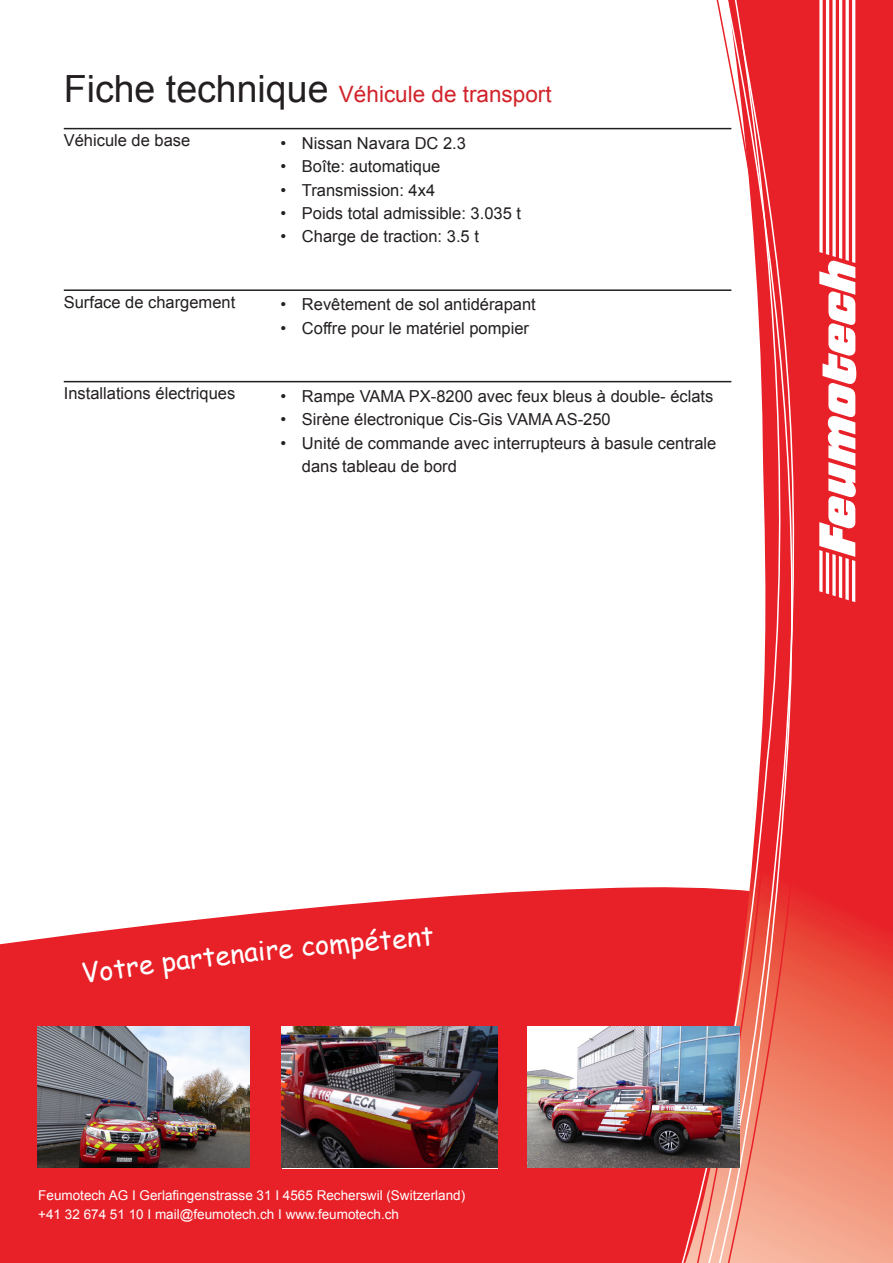
<style>
.page{position:relative;width:893px;height:1263px;background:#fff}
.page>*{position:absolute;margin:0;border:0;box-sizing:border-box;transform-origin:0 0}
.Grundschrift{font:27px "Comic Sans MS";color:#fff}
.Titel_1{font:22.5px "Arial";color:#d1232a}
.Titel_2{font:16.5px/23.4px "Arial";color:#231f20}
.t1{font:13.5px/19.2px "Arial";color:#fff}
.s1{font-size:37.5px;color:#231f20}
</style>
<div class="page">
<svg style="left:0;top:887px;width:677px;height:376px;background:#e8343c"></svg>
<svg style="left:813px;top:0;width:80px;height:1263px;background:#ea3e3c"></svg>
<svg style="left:806px;top:0;width:7px;height:1263px;background:#e93a39"></svg>
<svg style="left:677px;top:127px;width:25px;height:1136px"></svg>
<svg style="left:702px;top:40px;width:106px;height:1223px"></svg>
<svg style="left:714px;top:0;width:92px;height:1263px"></svg>
<svg style="left:819px;top:0;width:37px;height:602px"></svg>
<img style="left:527px;top:1027px;width:213px;height:140px">
<img style="left:282px;top:1027px;width:215px;height:140px">
<img style="left:37px;top:1027px;width:213px;height:140px">
<hr style="left:64px;top:128px;width:667px;height:1px;background:#231f20">
<hr style="left:64px;top:289px;width:667px;height:2px;background:#231f20">
<hr style="left:64px;top:381px;width:667px;height:1px;background:#231f20">
<p class="Titel_1" style="left:64px;top:79px;width:489px"><span class="s1">Fiche technique</span> Véhicule de transport</p>
<p class="Titel_2" style="left:64px;top:129px;width:128px">Véhicule de base</p>
<p class="Titel_2" style="left:281px;top:131px;width:187px">• Nissan Navara DC 2.3</p>
<p class="Titel_2" style="left:281px;top:155px;width:161px">• Boîte: automatique</p>
<p class="Titel_2" style="left:281px;top:178px;width:156px">• Transmission: 4x4</p>
<p class="Titel_2" style="left:281px;top:202px;width:242px">• Poids total admissible: 3.035 t</p>
<p class="Titel_2" style="left:281px;top:225px;width:200px">• Charge de traction: 3.5 t</p>
<p class="Titel_2" style="left:64px;top:291px;width:173px">Surface de chargement</p>
<p class="Titel_2" style="left:281px;top:293px;width:257px">• Revêtement de sol antidérapant</p>
<p class="Titel_2" style="left:281px;top:316px;width:250px">• Coffre pour le matériel pompier</p>
<p class="Titel_2" style="left:64px;top:382px;width:173px">Installations électriques</p>
<p class="Titel_2" style="left:281px;top:384px;width:434px">• Rampe VAMA PX-8200 avec feux bleus à double- éclats</p>
<p class="Titel_2" style="left:281px;top:408px;width:332px">• Sirène électronique Cis-Gis VAMA AS-250</p>
<p class="Titel_2" style="left:302px;top:431px;width:416px;text-indent:-21px">• Unité de commande avec interrupteurs à basule centrale dans tableau de bord</p>
<p class="Grundschrift" style="left:313px;top:925px;width:66px;rotate:-5deg">ompé</p>
<p class="Grundschrift" style="left:378px;top:920px;width:56px;rotate:-4deg">tent</p>
<p class="Grundschrift" style="left:79px;top:954px;width:74px;rotate:-8deg">Votre</p>
<p class="Grundschrift" style="left:159px;top:943px;width:70px;rotate:-7deg">parte</p>
<p class="Grundschrift" style="left:228px;top:934px;width:87px;rotate:-6deg">naire c</p>
<p class="t1" style="left:38px;top:1185px;width:428px">Feumotech AG I Gerlafingenstrasse 31 I 4565 Recherswil (Switzerland) +41 32 674 51 10 I mail@feumotech.ch I www.feumotech.ch</p>
</div>
